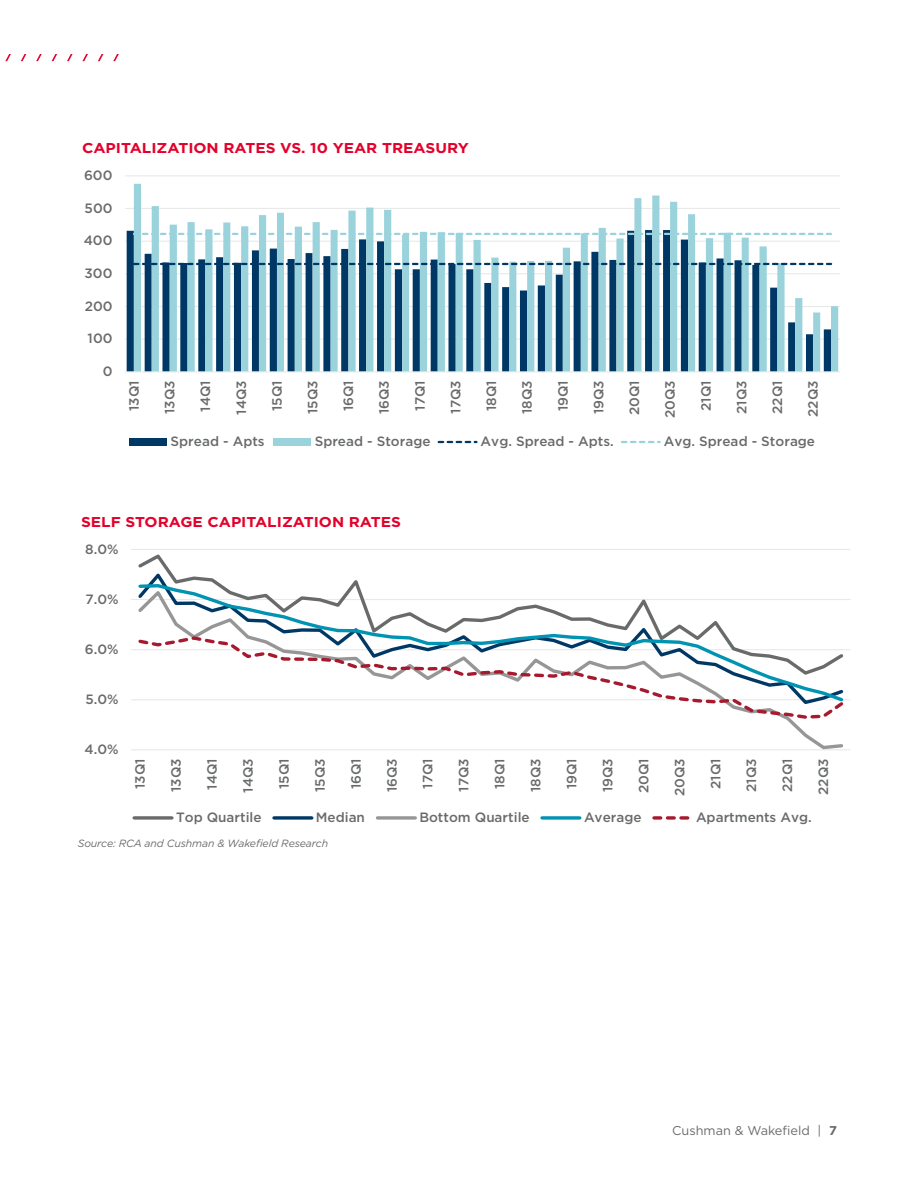
<style>
.page{position:relative;width:918px;height:1188px;background:#fff}
.page>*{position:absolute;margin:0;border:0;box-sizing:border-box;transform-origin:0 0}
.t1{font:700 14.25px "Gotham";color:#e4002b;scale:1.08 1}
.t2{font:500 13.5px "Gotham";color:#696b6b}
.t3{font:12.75px "Gotham";color:#696b6b}
.t4{font:italic 10.5px "Gotham";letter-spacing:-.01em;color:#696b6b}
.s1{font-weight:700}
</style>
<div class="page">
<hr style="left:125px;top:339px;width:715px;height:1px;background:#e8e9e9">
<hr style="left:125px;top:306px;width:715px;height:1px;background:#e8e9e9">
<hr style="left:125px;top:273px;width:715px;height:1px;background:#e8e9e9">
<hr style="left:125px;top:241px;width:715px;height:1px;background:#e8e9e9">
<hr style="left:125px;top:208px;width:715px;height:1px;background:#e8e9e9">
<hr style="left:125px;top:175px;width:715px;height:1px;background:#e8e9e9">
<svg style="left:134px;top:184px;width:704px;height:187px"></svg>
<hr style="left:125px;top:371px;width:715px;height:1px;background:#e8e9e9">
<svg style="left:134px;top:263px;width:697px;height:2px"></svg>
<svg style="left:134px;top:233px;width:697px;height:2px"></svg>
<div style="left:129px;top:438px;width:37px;height:8px;background:#003865"></div>
<div style="left:273px;top:438px;width:38px;height:8px;background:#9bd3dd"></div>
<svg style="left:439px;top:441px;width:37px;height:2px"></svg>
<svg style="left:622px;top:441px;width:38px;height:2px"></svg>
<hr style="left:131px;top:699px;width:719px;height:1px;background:#e8e9e9">
<hr style="left:131px;top:649px;width:719px;height:1px;background:#e8e9e9">
<hr style="left:131px;top:599px;width:719px;height:1px;background:#e8e9e9">
<hr style="left:131px;top:549px;width:719px;height:1px;background:#e8e9e9">
<hr style="left:131px;top:749px;width:719px;height:1px;background:#e8e9e9">
<svg style="left:138px;top:582px;width:588px;height:52px"></svg>
<svg style="left:138px;top:634px;width:706px;height:87px"></svg>
<svg style="left:134px;top:816px;width:38px;height:4px"></svg>
<svg style="left:274px;top:816px;width:38px;height:4px"></svg>
<svg style="left:377px;top:816px;width:38px;height:4px"></svg>
<svg style="left:542px;top:816px;width:38px;height:4px"></svg>
<svg style="left:654px;top:816px;width:36px;height:4px"></svg>
<svg style="left:5px;top:54px;width:6px;height:8px"></svg>
<svg style="left:36px;top:54px;width:6px;height:8px"></svg>
<svg style="left:67px;top:54px;width:6px;height:8px"></svg>
<svg style="left:98px;top:54px;width:6px;height:8px"></svg>
<svg style="left:21px;top:54px;width:6px;height:8px"></svg>
<svg style="left:51px;top:54px;width:6px;height:8px"></svg>
<svg style="left:82px;top:54px;width:6px;height:8px"></svg>
<svg style="left:113px;top:54px;width:6px;height:8px"></svg>
<p class="t1" style="left:82px;top:138px;width:360px">CAPITALIZATION RATES VS. 10 YEAR TREASURY</p>
<p class="t2" style="left:84px;top:166px;width:30px">600</p>
<p class="t2" style="left:85px;top:199px;width:29px">500</p>
<p class="t2" style="left:84px;top:232px;width:30px">400</p>
<p class="t2" style="left:85px;top:264px;width:29px">300</p>
<p class="t2" style="left:85px;top:297px;width:29px">200</p>
<p class="t2" style="left:88px;top:330px;width:26px">100</p>
<p class="t2" style="left:103px;top:362px;width:11px">0</p>
<p class="t2" style="left:125px;top:411px;width:32px;rotate:-90deg">13Q1</p>
<p class="t2" style="left:161px;top:414px;width:35px;rotate:-90deg">13Q3</p>
<p class="t2" style="left:197px;top:412px;width:33px;rotate:-90deg">14Q1</p>
<p class="t2" style="left:232px;top:415px;width:36px;rotate:-90deg">14Q3</p>
<p class="t2" style="left:268px;top:411px;width:32px;rotate:-90deg">15Q1</p>
<p class="t2" style="left:304px;top:414px;width:35px;rotate:-90deg">15Q3</p>
<p class="t2" style="left:340px;top:411px;width:33px;rotate:-90deg">16Q1</p>
<p class="t2" style="left:375px;top:414px;width:36px;rotate:-90deg">16Q3</p>
<p class="t2" style="left:411px;top:411px;width:32px;rotate:-90deg">17Q1</p>
<p class="t2" style="left:447px;top:414px;width:35px;rotate:-90deg">17Q3</p>
<p class="t2" style="left:483px;top:411px;width:32px;rotate:-90deg">18Q1</p>
<p class="t2" style="left:518px;top:414px;width:35px;rotate:-90deg">18Q3</p>
<p class="t2" style="left:554px;top:411px;width:33px;rotate:-90deg">19Q1</p>
<p class="t2" style="left:590px;top:414px;width:36px;rotate:-90deg">19Q3</p>
<p class="t2" style="left:626px;top:415px;width:36px;rotate:-90deg">20Q1</p>
<p class="t2" style="left:661px;top:418px;width:39px;rotate:-90deg">20Q3</p>
<p class="t2" style="left:697px;top:411px;width:32px;rotate:-90deg">21Q1</p>
<p class="t2" style="left:733px;top:414px;width:35px;rotate:-90deg">21Q3</p>
<p class="t2" style="left:769px;top:414px;width:35px;rotate:-90deg">22Q1</p>
<p class="t2" style="left:804px;top:417px;width:38px;rotate:-90deg">22Q3</p>
<p class="t2" style="left:171px;top:433px;width:96px">Spread - Apts</p>
<p class="t2" style="left:315px;top:433px;width:117px">Spread - Storage</p>
<p class="t2" style="left:481px;top:433px;width:135px">Avg. Spread - Apts.</p>
<p class="t2" style="left:664px;top:433px;width:153px">Avg. Spread - Storage</p>
<p class="t1" style="left:81px;top:512px;width:298px">SELF STORAGE CAPITALIZATION RATES</p>
<p class="t2" style="left:85px;top:540px;width:35px">8.0%</p>
<p class="t2" style="left:86px;top:590px;width:35px">7.0%</p>
<p class="t2" style="left:85px;top:640px;width:35px">6.0%</p>
<p class="t2" style="left:85px;top:690px;width:35px">5.0%</p>
<p class="t2" style="left:85px;top:740px;width:36px">4.0%</p>
<p class="t2" style="left:131px;top:789px;width:32px;rotate:-90deg">13Q1</p>
<p class="t2" style="left:167px;top:792px;width:35px;rotate:-90deg">13Q3</p>
<p class="t2" style="left:203px;top:790px;width:33px;rotate:-90deg">14Q1</p>
<p class="t2" style="left:239px;top:793px;width:36px;rotate:-90deg">14Q3</p>
<p class="t2" style="left:275px;top:789px;width:32px;rotate:-90deg">15Q1</p>
<p class="t2" style="left:311px;top:792px;width:35px;rotate:-90deg">15Q3</p>
<p class="t2" style="left:347px;top:789px;width:33px;rotate:-90deg">16Q1</p>
<p class="t2" style="left:383px;top:792px;width:36px;rotate:-90deg">16Q3</p>
<p class="t2" style="left:419px;top:789px;width:32px;rotate:-90deg">17Q1</p>
<p class="t2" style="left:455px;top:792px;width:35px;rotate:-90deg">17Q3</p>
<p class="t2" style="left:491px;top:789px;width:32px;rotate:-90deg">18Q1</p>
<p class="t2" style="left:527px;top:792px;width:35px;rotate:-90deg">18Q3</p>
<p class="t2" style="left:563px;top:789px;width:33px;rotate:-90deg">19Q1</p>
<p class="t2" style="left:599px;top:792px;width:36px;rotate:-90deg">19Q3</p>
<p class="t2" style="left:635px;top:793px;width:36px;rotate:-90deg">20Q1</p>
<p class="t2" style="left:671px;top:796px;width:39px;rotate:-90deg">20Q3</p>
<p class="t2" style="left:707px;top:789px;width:32px;rotate:-90deg">21Q1</p>
<p class="t2" style="left:743px;top:792px;width:35px;rotate:-90deg">21Q3</p>
<p class="t2" style="left:779px;top:792px;width:35px;rotate:-90deg">22Q1</p>
<p class="t2" style="left:815px;top:795px;width:38px;rotate:-90deg">22Q3</p>
<p class="t2" style="left:176px;top:808px;width:87px">Top Quartile</p>
<p class="t2" style="left:316px;top:808px;width:51px">Median</p>
<p class="t2" style="left:419px;top:808px;width:112px">Bottom Quartile</p>
<p class="t2" style="left:584px;top:808px;width:59px">Average</p>
<p class="t2" style="left:696px;top:808px;width:117px">Apartments Avg.</p>
<p class="t4" style="left:78px;top:837px;width:252px">Source: RCA and Cushman &amp; Wakefield Research</p>
<p class="t3" style="left:672px;top:1122px;width:166px">Cushman &amp; Wakefield | <span class="s1">7</span></p>
</div>
